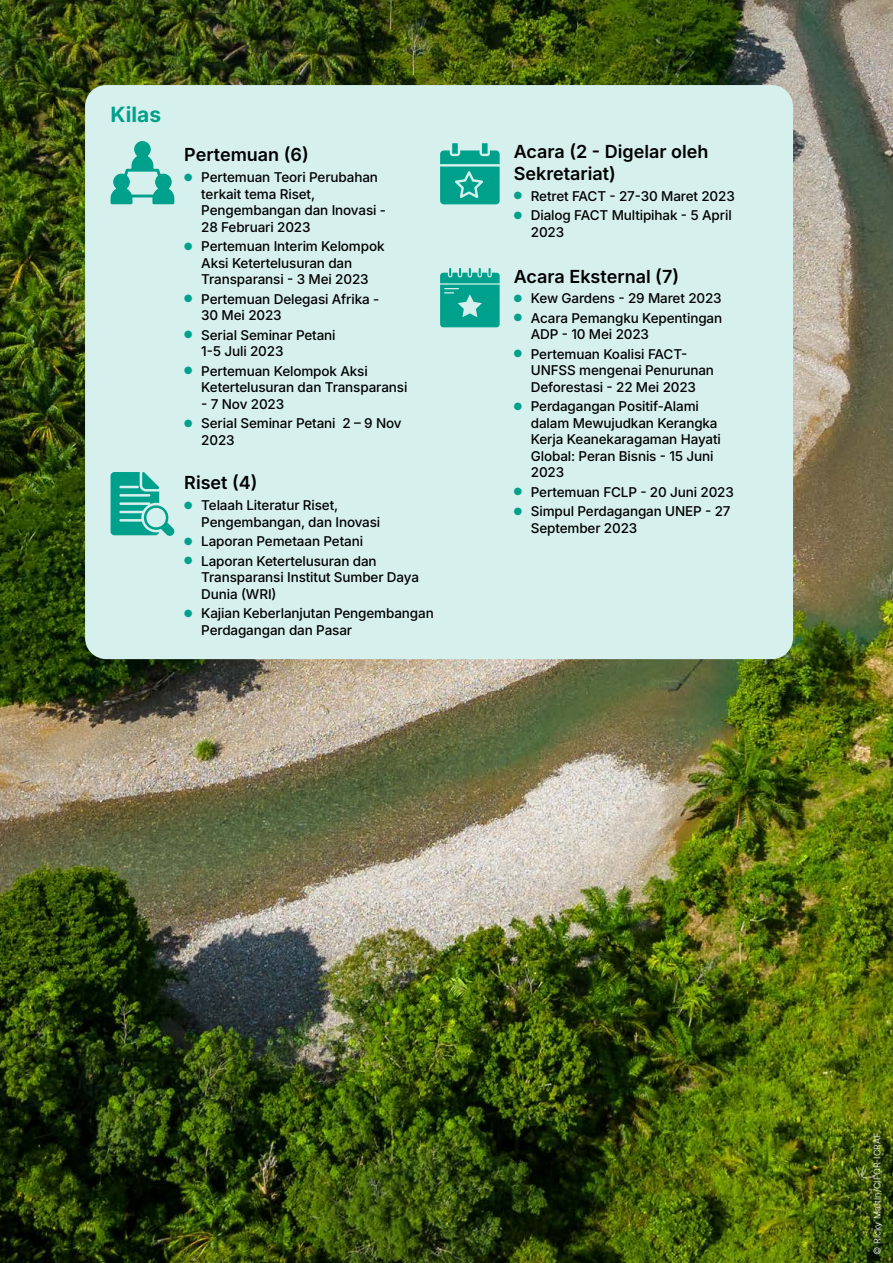
<style>
.page{position:relative;width:893px;height:1263px;background:#fff}
.page>*{position:absolute;margin:0;border:0;box-sizing:border-box;transform-origin:0 0}
.t1{font:700 21px "Inter";color:#00a18c}
.t2{font:600 18px/21.6px "Inter";color:#000}
.t3{font:500 13.5px/16.5px "Inter";letter-spacing:-.01em;color:#000}
.t4{font:300 9px "Inter";color:#fff}
.s1{color:#00a18c}
</style>
<div class="page">
<img style="left:0;top:0;width:893px;height:1263px">
<div style="left:85px;top:85px;width:708px;height:574px;background:#d6f0ed;border-radius:21px"></div>
<svg style="left:111px;top:141px;width:63px;height:63px"></svg>
<div style="left:452px;top:143px;width:6px;height:11px;background:#00a18c"></div>
<div style="left:482px;top:143px;width:6px;height:11px;background:#00a18c"></div>
<svg style="left:440px;top:150px;width:60px;height:54px;background:#1fac9a"></svg>
<svg style="left:111px;top:472px;width:63px;height:64px"></svg>
<svg style="left:440px;top:268px;width:60px;height:59px;background:#28af9e"></svg>
<h1 class="t1" style="left:111px;top:99px;width:52px">Kilas</h1>
<h2 class="t2" style="left:184px;top:144px;width:126px">Pertemuan (6)</h2>
<p class="t3" style="left:201px;top:169px;width:186px;text-indent:-17px"><span class="s1">●</span> Pertemuan Teori Perubahan terkait tema Riset,<br>Pengembangan dan Inovasi -<br>28 Februari 2023</p>
<p class="t3" style="left:201px;top:238px;width:185px;text-indent:-17px"><span class="s1">●</span> Pertemuan Interim Kelompok<br>Aksi Ketertelusuran dan<br>Transparansi - 3 Mei 2023</p>
<p class="t3" style="left:201px;top:290px;width:180px;text-indent:-17px"><span class="s1">●</span> Pertemuan Delegasi Afrika -<br>30 Mei 2023</p>
<p class="t3" style="left:201px;top:326px;width:136px;text-indent:-17px"><span class="s1">●</span> Serial Seminar Petani<br>1-5 Juli 2023</p>
<p class="t3" style="left:201px;top:362px;width:208px;text-indent:-17px"><span class="s1">●</span> Pertemuan Kelompok Aksi<br>Ketertelusuran dan Transparansi</p>
<p class="t3" style="left:201px;top:395px;width:84px">- 7 Nov 2023</p>
<p class="t3" style="left:201px;top:415px;width:202px;text-indent:-17px"><span class="s1">●</span> Serial Seminar Petani 2 – 9 Nov<br>2023</p>
<h2 class="t2" style="left:184px;top:472px;width:75px">Riset (4)</h2>
<p class="t3" style="left:201px;top:497px;width:181px;text-indent:-17px"><span class="s1">●</span> Telaah Literatur Riset,<br>Pengembangan, dan Inovasi</p>
<p class="t3" style="left:184px;top:533px;width:180px"><span class="s1">●</span> Laporan Pemetaan Petani</p>
<p class="t3" style="left:201px;top:552px;width:219px;text-indent:-17px"><span class="s1">●</span> Laporan Ketertelusuran dan<br>Transparansi Institut Sumber Daya<br>Dunia (WRI)</p>
<p class="t3" style="left:201px;top:605px;width:234px;text-indent:-17px"><span class="s1">●</span> Kajian Keberlanjutan Pengembangan<br>Perdagangan dan Pasar</p>
<h2 class="t2" style="left:514px;top:141px;width:196px">Acara (2 - Digelar oleh<br>Sekretariat)</h2>
<p class="t3" style="left:514px;top:187px;width:223px"><span class="s1">●</span> Retret FACT - 27-30 Maret 2023</p>
<p class="t3" style="left:531px;top:207px;width:202px;text-indent:-17px"><span class="s1">●</span> Dialog FACT Multipihak - 5 April<br>2023</p>
<h2 class="t2" style="left:514px;top:265px;width:167px">Acara Eksternal (7)</h2>
<p class="t3" style="left:514px;top:290px;width:209px"><span class="s1">●</span> Kew Gardens - 29 Maret 2023</p>
<p class="t3" style="left:531px;top:309px;width:193px;text-indent:-17px"><span class="s1">●</span> Acara Pemangku Kepentingan<br>ADP - 10 Mei 2023</p>
<p class="t3" style="left:531px;top:345px;width:185px;text-indent:-17px"><span class="s1">●</span> Pertemuan Koalisi FACT-<br>UNFSS mengenai Penurunan<br>Deforestasi - 22 Mei 2023</p>
<p class="t3" style="left:531px;top:398px;width:192px;text-indent:-17px"><span class="s1">●</span> Perdagangan Positif-Alami dalam Mewujudkan Kerangka<br>Kerja Keanekaragaman Hayati<br>Global: Peran Bisnis - 15 Juni<br>2023</p>
<p class="t3" style="left:514px;top:483px;width:222px"><span class="s1">●</span> Pertemuan FCLP - 20 Juni 2023</p>
<p class="t3" style="left:531px;top:503px;width:201px;text-indent:-17px"><span class="s1">●</span> Simpul Perdagangan UNEP - 27<br>September 2023</p>
<p class="t4" style="left:870px;top:1255px;width:124px;rotate:-90deg">© Ricky Martin/CIFOR-ICRAF</p>
</div>
